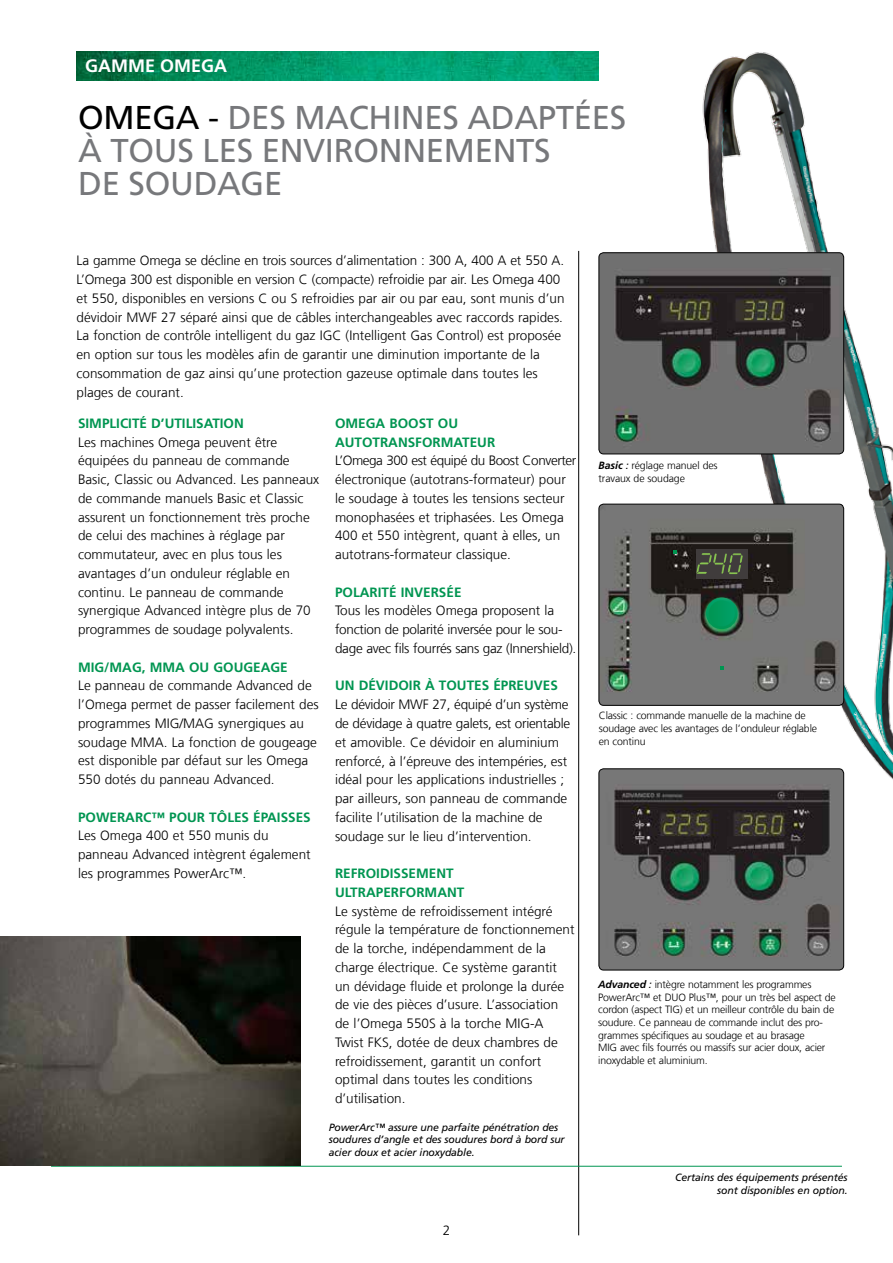
<style>
.page{position:relative;width:893px;height:1263px;background:#fff}
.page>*{position:absolute;margin:0;border:0;box-sizing:border-box;transform-origin:0 0}
.t1{font:33px/33px "Frutiger LT Pro";letter-spacing:-.01em;color:#77787b}
.t2{font:700 18px "Frutiger LT Pro";color:#fff}
.t3{font:300 13.5px/18.8px "Frutiger LT Com";color:#000}
.t4{font:700 13.5px/18.8px "Frutiger LT Pro";color:#009551}
.t5{font:300 13.5px/18.8px "Frutiger LT Com";letter-spacing:-.02em;color:#000}
.t6{font:300 10.5px/12.6px "Frutiger LT Com";letter-spacing:-.015em;color:#000}
.t7{font:italic 10.5px/12.6px "Frutiger LT Pro";letter-spacing:-.015em;color:#000;text-align:right}
.s1{color:#000}
.s2{font-family:"Frutiger LT Pro";font-weight:700;font-style:italic}
.s3{font-family:"Frutiger LT Pro";font-weight:400;font-style:italic}
</style>
<div class="page">
<img style="left:682px;top:52px;width:211px;height:1114px">
<img style="left:599px;top:504px;width:245px;height:201px">
<div style="left:599px;top:504px;width:245px;height:202px;border:1px solid #000;border-radius:5px"></div>
<div style="left:707px;top:599px;width:29px;height:29px;background:#009b5d;border-radius:14px"></div>
<div style="left:706px;top:597px;width:32px;height:32px;border:3px solid #fff;border-radius:50%"></div>
<div style="left:696px;top:549px;width:52px;height:30px;background:#403c3c"></div>
<svg style="left:720px;top:666px;width:3px;height:4px"></svg>
<svg style="left:673px;top:551px;width:4px;height:3px"></svg>
<svg style="left:696px;top:553px;width:47px;height:21px"></svg>
<img style="left:599px;top:769px;width:245px;height:201px">
<div style="left:599px;top:768px;width:245px;height:202px;border:1px solid #000;border-radius:5px"></div>
<img style="left:599px;top:253px;width:245px;height:201px">
<div style="left:599px;top:252px;width:245px;height:202px;border:1px solid #000;border-radius:5px"></div>
<hr style="left:578px;top:251px;width:1px;height:984px;background:#000">
<img style="left:77px;top:51px;width:521px;height:30px">
<hr style="left:51px;top:1166px;width:791px;height:1px;background:#009551">
<img style="left:0;top:936px;width:301px;height:230px">
<h2 class="t2" style="left:85px;top:55px;width:143px">GAMME OMEGA</h2>
<h1 class="t1" style="left:78px;top:101px;width:550px"><span class="s1">OMEGA -</span> DES MACHINES ADAPTÉES<br>À TOUS LES ENVIRONNEMENTS<br>DE SOUDAGE</h1>
<p class="t3" style="left:77px;top:251px;width:489px">La gamme Omega se décline en trois sources d’alimentation : 300 A, 400 A et 550 A.<br>L’Omega 300 est disponible en version C (compacte) refroidie par air. Les Omega 400 et 550, disponibles en versions C ou S refroidies par air ou par eau, sont munis d’un dévidoir MWF 27 séparé ainsi que de câbles interchangeables avec raccords rapides.<br>La fonction de contrôle intelligent du gaz IGC (Intelligent Gas Control) est proposée en option sur tous les modèles afin de garantir une diminution importante de la consommation de gaz ainsi qu’une protection gazeuse optimale dans toutes les plages de courant.</p>
<p class="t4" style="left:78px;top:414px;width:167px">SIMPLICITÉ D’UTILISATION</p>
<p class="t3" style="left:78px;top:433px;width:243px">Les machines Omega peuvent être équipées du panneau de commande Basic, Classic ou Advanced. Les panneaux de commande manuels Basic et Classic assurent un fonctionnement très proche de celui des machines à réglage par commutateur, avec en plus tous les avantages d’un onduleur réglable en continu. Le panneau de commande synergique Advanced intègre plus de 70 programmes de soudage polyvalents.</p>
<p class="t4" style="left:78px;top:658px;width:211px">MIG/MAG, MMA OU GOUGEAGE</p>
<p class="t3" style="left:78px;top:676px;width:242px">Le panneau de commande Advanced de l’Omega permet de passer facilement des programmes MIG/MAG synergiques au soudage MMA. La fonction de gougeage est disponible par défaut sur les Omega 550 dotés du panneau Advanced.</p>
<p class="t4" style="left:78px;top:808px;width:234px">POWERARC™ POUR TÔLES ÉPAISSES</p>
<p class="t3" style="left:78px;top:826px;width:234px">Les Omega 400 et 550 munis du panneau Advanced intègrent également les programmes PowerArc™.</p>
<p class="t4" style="left:335px;top:414px;width:162px">OMEGA BOOST OU<br>AUTOTRANSFORMATEUR</p>
<p class="t3" style="left:335px;top:451px;width:243px">L’Omega 300 est équipé du Boost Converter électronique (autotrans-formateur) pour le soudage à toutes les tensions secteur monophasées et triphasées. Les Omega 400 et 550 intègrent, quant à elles, un autotrans-formateur classique.</p>
<p class="t4" style="left:335px;top:583px;width:128px">POLARITÉ INVERSÉE</p>
<p class="t5" style="left:335px;top:601px;width:243px">Tous les modèles Omega proposent la fonction de polarité inversée pour le sou&shy;dage avec fils fourrés sans gaz (Innershield).</p>
<p class="t4" style="left:335px;top:676px;width:224px">UN DÉVIDOIR À TOUTES ÉPREUVES</p>
<p class="t3" style="left:335px;top:695px;width:237px">Le dévidoir MWF 27, équipé d’un système de dévidage à quatre galets, est orientable et amovible. Ce dévidoir en aluminium renforcé, à l’épreuve des intempéries, est idéal pour les applications industrielles ; par ailleurs, son panneau de commande facilite l’utilisation de la machine de soudage sur le lieu d’intervention.</p>
<p class="t4" style="left:335px;top:864px;width:131px">REFROIDISSEMENT<br>ULTRAPERFORMANT</p>
<p class="t3" style="left:335px;top:901px;width:241px">Le système de refroidissement intégré régule la température de fonctionnement de la torche, indépendamment de la charge électrique. Ce système garantit un dévidage fluide et prolonge la durée de vie des pièces d’usure. L’association de l’Omega 550S à la torche MIG-A Twist FKS, dotée de deux chambres de refroidissement, garantit un confort optimal dans toutes les conditions d’utilisation.</p>
<p class="t7" style="left:329px;top:1121px;width:237px;text-align:left">PowerArc™ assure une parfaite pénétration des soudures d’angle et des soudures bord à bord sur acier doux et acier inoxydable.</p>
<p class="t3" style="left:443px;top:1221px;width:9px">2</p>
<p class="t6" style="left:599px;top:459px;width:121px"><span class="s2">Basic</span> <span class="s3">:</span> réglage manuel des travaux de soudage</p>
<p class="t6" style="left:599px;top:709px;width:220px">Classic : commande manuelle de la machine de soudage avec les avantages de l’onduleur réglable en continu</p>
<p class="t6" style="left:598px;top:978px;width:239px"><span class="s2">Advanced</span> <span class="s3">:</span> intègre notamment les programmes PowerArc™ et DUO Plus™, pour un très bel aspect de cordon (aspect TIG) et un meilleur contrôle du bain de soudure. Ce panneau de commande inclut des pro&shy;grammes spécifiques au soudage et au brasage<br>MIG avec fils fourrés ou massifs sur acier doux, acier inoxydable et aluminium.</p>
<p class="t7" style="left:675px;top:1171px;width:174px">Certains des équipements présentés sont disponibles en option.</p>
</div>
